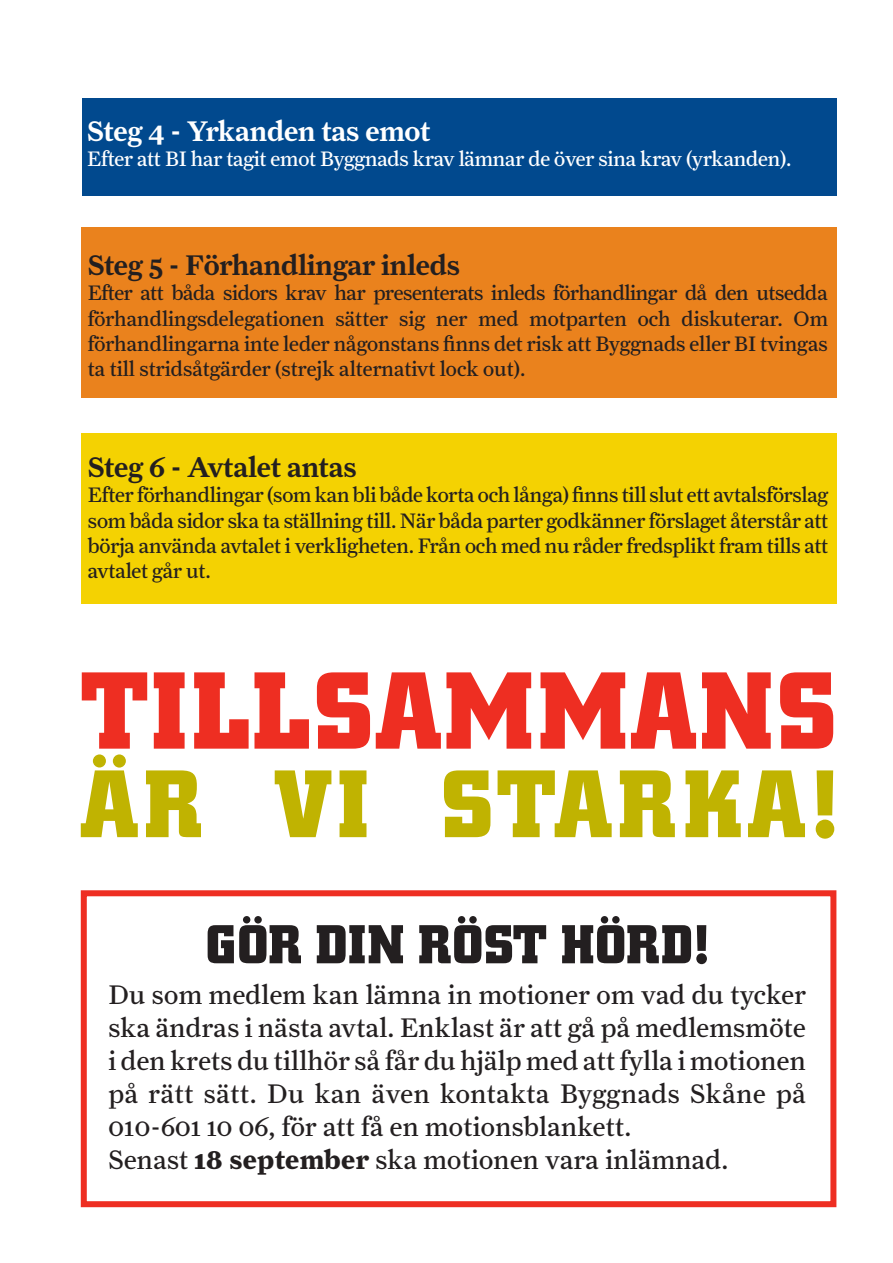
<style>
.page{position:relative;width:893px;height:1263px;background:#fff}
.page>*{position:absolute;margin:0;border:0;box-sizing:border-box;transform-origin:0 0}
.t1{font:700 108px "City BQ";letter-spacing:.04em;color:#ee2e22}
.t2{font:700 94.5px "City BQ";letter-spacing:.07em;color:#c0b301}
.t3{font:700 54px "City BQ";letter-spacing:.02em;color:#231f20}
.t4{font:28.5px "Farnham Text Semi";letter-spacing:-.01em;color:#231f20}
.t5{font:28.5px "Farnham Text Semi";letter-spacing:-.01em;color:#fff}
.t6{font:27px/33px "Farnham Text";letter-spacing:.01em;color:#231f20}
.t7{font:21px/25.2px "Farnham Text";letter-spacing:-.01em;color:#231f20;text-align:justify}
.t8{font:21px "Farnham Text";letter-spacing:-.01em;color:#fff}
.s1{font-weight:700}
</style>
<div class="page">
<div style="left:82px;top:98px;width:755px;height:97px;background:#01498e"></div>
<div style="left:81px;top:228px;width:755px;height:170px;background:#ea821d"></div>
<div style="left:81px;top:433px;width:755px;height:170px;background:#f4d202"></div>
<div style="left:81px;top:890px;width:755px;height:317px;border:6px solid #ee2e22"></div>
<h3 class="t5" style="left:87px;top:114px;width:345px">Steg 4 - Yrkanden tas emot</h3>
<p class="t8" style="left:87px;top:147px;width:706px">Efter att BI har tagit emot Byggnads krav lämnar de över sina krav (yrkanden).</p>
<h3 class="t4" style="left:88px;top:248px;width:374px">Steg 5 - Förhandlingar inleds</h3>
<p class="t7" style="left:88px;top:280px;width:742px">Efter att båda sidors krav har presenterats inleds förhandlingar då den utsedda förhandlingsdelegationen sätter sig ner med motparten och diskuterar. Om förhandlingarna inte leder någonstans finns det risk att Byggnads eller BI tvingas ta till stridsåtgärder (strejk alternativt lock out).</p>
<h3 class="t4" style="left:88px;top:450px;width:270px">Steg 6 - Avtalet antas</h3>
<p class="t7" style="left:88px;top:482px;width:742px">Efter förhandlingar (som kan bli både korta och långa) finns till slut ett avtalsförslag som båda sidor ska ta ställning till. När båda parter godkänner förslaget återstår att börja använda avtalet i verkligheten. Från och med nu råder fredsplikt fram tills att avtalet går ut.</p>
<h1 class="t1" style="left:81px;top:649px;width:758px">TILLSAMMANS</h1>
<h2 class="t2" style="left:81px;top:750px;width:758px">ÄR VI STARKA!</h2>
<h3 class="t3" style="left:206px;top:913px;width:504px">GÖR DIN RÖST HÖRD!</h3>
<p class="t6" style="left:108px;top:978px;width:699px">Du som medlem kan lämna in motioner om vad du tycker ska ändras i nästa avtal. Enklast är att gå på medlemsmöte i den krets du tillhör så får du hjälp med att fylla i motionen på rätt sätt. Du kan även kontakta Byggnads Skåne på 010-601 10 06, för att få en motionsblankett.<br>Senast <span class="s1">18 september</span> ska motionen vara inlämnad.</p>
</div>
